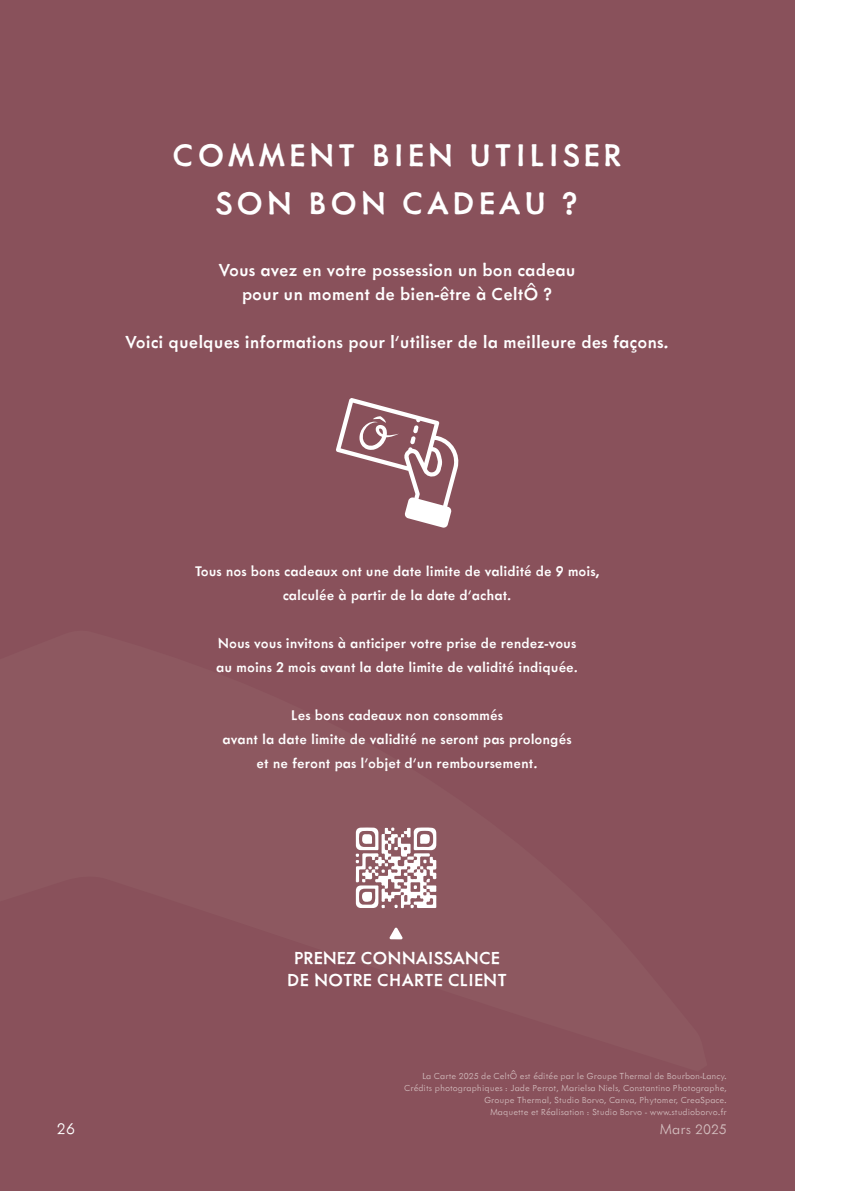
<style>
.page{position:relative;width:851px;height:1191px;background:#fff}
.page>*{position:absolute;margin:0;border:0;box-sizing:border-box;transform-origin:0 0}
.t1{font:500 36px "Metallophile Sp 8";letter-spacing:.1em;color:#fff}
.t2{font:500 20px "Metallophile Sp 8";color:#fff}
.En-têtes_continus_Numéro_de_page{font:300 18px "Metallophile Sp 8";color:#fff}
.t3{font:500 16px "Metallophile Sp 8";color:#fff}
.t4{font:300 16px "Metallophile Sp 8";color:#d1bbbc}
.t5{font:300 10px "Metallophile Sp 8";color:#d1bbbc}
</style>
<div class="page">
<div style="left:0;top:0;width:794px;height:1191px;background:#89515b"></div>
<svg style="left:355px;top:827px;width:81px;height:81px"></svg>
<svg style="left:389px;top:927px;width:13px;height:12px"></svg>
<svg style="left:336px;top:398px;width:123px;height:130px"></svg>
<p class="t1" style="left:172px;top:134px;width:450px">COMMENT BIEN UTILISER</p>
<p class="t1" style="left:215px;top:181px;width:364px">SON BON CADEAU ?</p>
<p class="t2" style="left:218px;top:258px;width:358px">Vous avez en votre possession un bon cadeau</p>
<p class="t2" style="left:242px;top:282px;width:312px">pour un moment de bien-être à CeltÔ ?</p>
<p class="t2" style="left:125px;top:330px;width:545px">Voici quelques informations pour l’utiliser de la meilleure des façons.</p>
<p class="En-têtes_continus_Numéro_de_page" style="left:57px;top:1117px;width:20px">26</p>
<p class="t3" style="left:195px;top:561px;width:406px">Tous nos bons cadeaux ont une date limite de validité de 9 mois,</p>
<p class="t3" style="left:282px;top:585px;width:230px">calculée à partir de la date d’achat.</p>
<p class="t3" style="left:218px;top:633px;width:360px">Nous vous invitons à anticiper votre prise de rendez-vous</p>
<p class="t3" style="left:216px;top:657px;width:363px">au moins 2 mois avant la date limite de validité indiquée.</p>
<p class="t3" style="left:291px;top:705px;width:213px">Les bons cadeaux non consommés</p>
<p class="t3" style="left:222px;top:729px;width:350px">avant la date limite de validité ne seront pas prolongés</p>
<p class="t3" style="left:256px;top:753px;width:282px">et ne feront pas l’objet d’un remboursement.</p>
<p class="t2" style="left:294px;top:945px;width:207px">PRENEZ CONNAISSANCE</p>
<p class="t2" style="left:287px;top:967px;width:221px">DE NOTRE CHARTE CLIENT</p>
<p class="t5" style="left:422px;top:1069px;width:306px">La Carte 2025 de CeltÔ est éditée par le Groupe Thermal de Bourbon-Lancy.</p>
<p class="t5" style="left:404px;top:1081px;width:324px">Crédits photographiques : Jade Perrot, Marielsa Niels, Constantino Photographe,</p>
<p class="t5" style="left:484px;top:1093px;width:244px">Groupe Thermal, Studio Borvo, Canva, Phytomer, CreaSpace.</p>
<p class="t5" style="left:490px;top:1105px;width:238px">Maquette et Réalisation : Studio Borvo - www.studioborvo.fr</p>
<p class="t4" style="left:659px;top:1119px;width:69px">Mars 2025</p>
</div>
